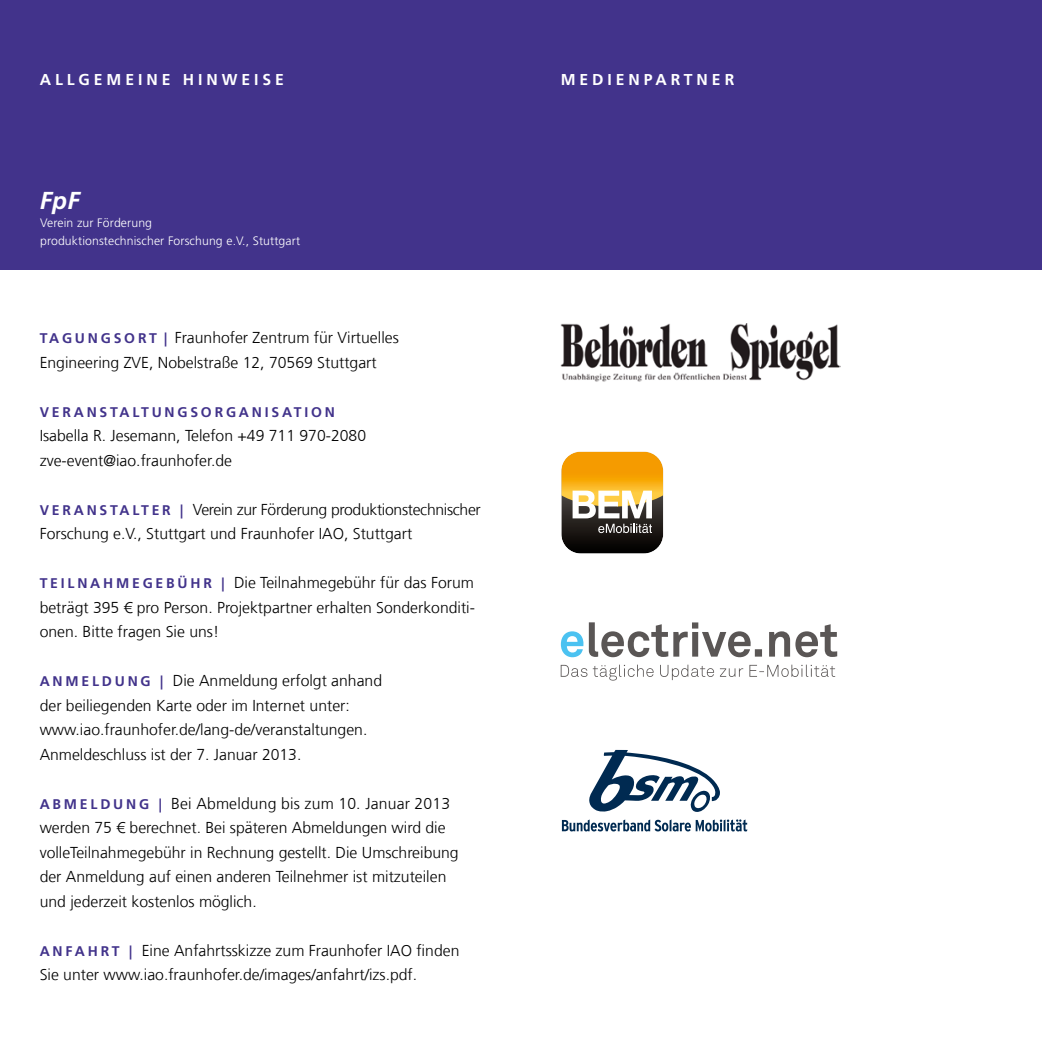
<style>
.page{position:relative;width:1042px;height:1042px;background:#fff}
.page>*{position:absolute;margin:0;border:0;box-sizing:border-box;transform-origin:0 0}
.t1{font:italic 700 24.5px "Frutiger";color:#fff}
.t2{font:300 15.75px/24.5px "Frutiger LT Com";color:#000}
.t3{font:700 15.75px "Frutiger LT Com";letter-spacing:.25em;color:#fff}
.t4{font:700 14px "Frutiger LT Com";letter-spacing:.2em;color:#42338b}
.t5{font:300 12.25px/17.5px "Frutiger LT Com";letter-spacing:.01em;color:#fff}
.s1{font-weight:700;font-size:14px;color:#42338b}
</style>
<div class="page">
<div style="left:0;top:0;width:1042px;height:270px;background:#42338b"></div>
<img style="left:561px;top:324px;width:280px;height:58px">
<svg style="left:589px;top:750px;width:131px;height:62px"></svg>
<svg style="left:562px;top:819px;width:185px;height:12px"></svg>
<svg style="left:561px;top:664px;width:274px;height:16px"></svg>
<svg style="left:589px;top:622px;width:248px;height:35px"></svg>
<svg style="left:561px;top:631px;width:22px;height:26px"></svg>
<svg style="left:561px;top:451px;width:103px;height:103px"></svg>
<p class="t3" style="left:40px;top:71px;width:98px">ALL GE MEINE</p>
<p class="t3" style="left:183px;top:71px;width:70px">HIN WEISE</p>
<p class="t3" style="left:561px;top:71px;width:58px">ME DIEN</p>
<p class="t3" style="left:644px;top:71px;width:26px">PARTNER</p>
<h1 class="t1" style="left:40px;top:186px;width:42px">FpF</h1>
<p class="t5" style="left:40px;top:214px;width:261px">Verein zur Förderung<br>produktionstechnischer Forschung e.V., Stuttgart</p>
<p class="t2" style="left:40px;top:326px;width:361px;text-indent:125px"><span class="s1">|</span> Fraunhofer Zentrum für Virtuelles<br>Engineering ZVE, Nobelstraße 12, 70569 Stuttgart</p>
<p class="t4" style="left:40px;top:404px;width:297px">VERANSTALTUNG SORG ANISATION</p>
<p class="t2" style="left:40px;top:424px;width:328px">Isabella R. Jesemann, Telefon +49 711 970-2080 zve-event@iao.fraunhofer.de</p>
<p class="t2" style="left:40px;top:497px;width:443px"><span class="s1">V E R A N S TA LT E R |</span> Verein zur Förderung produktionstechnischer<br>Forschung e.V., Stuttgart und Fraunhofer IAO, Stuttgart</p>
<p class="t2" style="left:40px;top:571px;width:437px;text-align:justify"><span class="s1">T E I L N A H M E G E B Ü H R |</span> Die Teilnahmegebühr für das Forum beträgt 395 € pro Person. Projektpartner erhalten Sonderkonditi&shy;onen. Bitte fragen Sie uns!</p>
<p class="t2" style="left:40px;top:669px;width:344px"><span class="s1">A N M E L D U N G |</span> Die Anmeldung erfolgt anhand der beiliegenden Karte oder im Internet unter: www.iao.fraunhofer.de/lang-de/veranstaltungen.<br>Anmeldeschluss ist der 7. Januar 2013.</p>
<p class="t2" style="left:40px;top:791px;width:420px"><span class="s1">A BM E L D U N G |</span> Bei Abmeldung bis zum 10. Januar 2013 werden 75 € berechnet. Bei späteren Abmeldungen wird die volleTeilnahmegebühr in Rechnung gestellt. Die Umschreibung der Anmeldung auf einen anderen Teilnehmer ist mitzuteilen und jederzeit kostenlos möglich.</p>
<p class="t2" style="left:40px;top:938px;width:421px"><span class="s1">A N F A H R T |</span> Eine Anfahrtsskizze zum Fraunhofer IAO finden<br>Sie unter www.iao.fraunhofer.de/images/anfahrt/izs.pdf.</p>
<p class="t4" style="left:40px;top:330px;width:85px">TA GUN GSORT</p>
</div>
